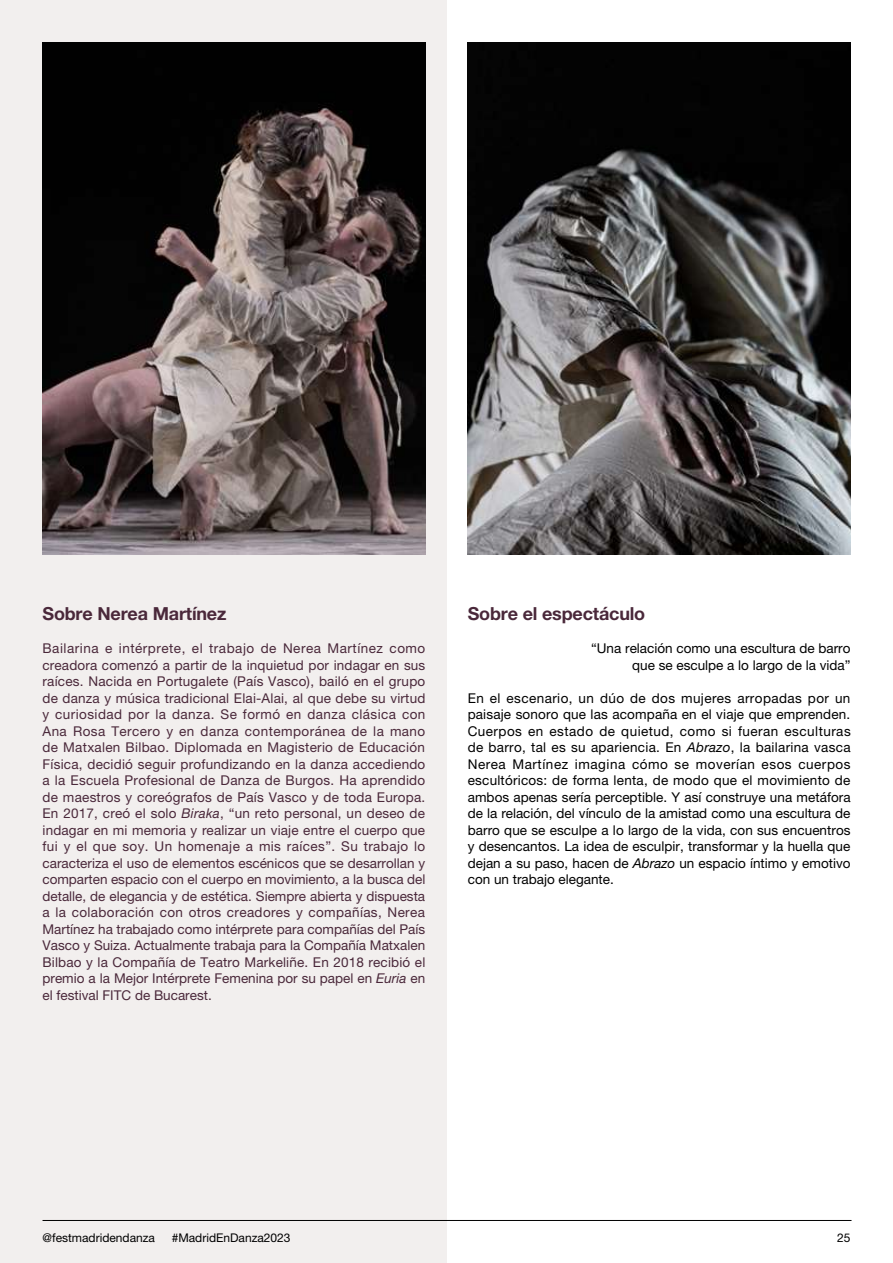
<style>
.page{position:relative;width:893px;height:1263px;background:#fff}
.page>*{position:absolute;margin:0;border:0;box-sizing:border-box;transform-origin:0 0}
.t1{font:700 18px "Helvetica Neue LT Pro";letter-spacing:-.01em;color:#4a283a}
.t2{font:13.5px/16.5px "Helvetica Neue LT Pro";color:#4a283a;text-align:justify}
.t3{font:13.5px/16.5px "Helvetica Neue LT Pro";color:#000;text-align:right}
.t4{font:12px "Helvetica Neue LT Pro";color:#000}
.s1{font-style:italic}
</style>
<div class="page">
<div style="left:0;top:0;width:446px;height:1263px;background:#f2efee"></div>
<img style="left:43px;top:43px;width:382px;height:511px">
<img style="left:468px;top:43px;width:382px;height:511px">
<hr style="left:43px;top:1220px;width:808px;height:1px;background:#000">
<h1 class="t1" style="left:43px;top:602px;width:185px">Sobre Nerea Martínez</h1>
<h1 class="t1" style="left:468px;top:602px;width:179px">Sobre el espectáculo</h1>
<p class="t2" style="left:43px;top:640px;width:384px">Bailarina e intérprete, el trabajo de Nerea Martínez como creadora comenzó a partir de la inquietud por indagar en sus raíces. Nacida en Portugalete (País Vasco), bailó en el grupo de danza y música tradicional Elai-Alai, al que debe su virtud y curiosidad por la danza. Se formó en danza clásica con Ana Rosa Tercero y en danza contemporánea de la mano de Matxalen Bilbao. Diplomada en Magisterio de Educación Física, decidió seguir profundizando en la danza accediendo a la Escuela Profesional de Danza de Burgos. Ha aprendido de maestros y coreógrafos de País Vasco y de toda Europa.<br>En 2017, creó el solo <span class="s1">Biraka</span>, “un reto personal, un deseo de indagar en mi memoria y realizar un viaje entre el cuerpo que fui y el que soy. Un homenaje a mis raíces”. Su trabajo lo caracteriza el uso de elementos escénicos que se desarrollan y comparten espacio con el cuerpo en movimiento, a la busca del detalle, de elegancia y de estética. Siempre abierta y dispuesta a la colaboración con otros creadores y compañías, Nerea Martínez ha trabajado como intérprete para compañías del País Vasco y Suiza. Actualmente trabaja para la Compañía Matxalen Bilbao y la Compañía de Teatro Markeliñe. En 2018 recibió el premio a la Mejor Intérprete Femenina por su papel en <span class="s1">Euria</span> en el festival FITC de Bucarest.</p>
<p class="t3" style="left:591px;top:640px;width:261px">“Una relación como una escultura de barro que se esculpe a lo largo de la vida”</p>
<p class="t3" style="left:468px;top:689px;width:384px;text-align:justify">En el escenario, un dúo de dos mujeres arropadas por un paisaje sonoro que las acompaña en el viaje que emprenden.<br>Cuerpos en estado de quietud, como si fueran esculturas de barro, tal es su apariencia. En <span class="s1">Abrazo</span>, la bailarina vasca Nerea Martínez imagina cómo se moverían esos cuerpos escultóricos: de forma lenta, de modo que el movimiento de ambos apenas sería perceptible. Y así construye una metáfora de la relación, del vínculo de la amistad como una escultura de barro que se esculpe a lo largo de la vida, con sus encuentros y desencantos. La idea de esculpir, transformar y la huella que dejan a su paso, hacen de <span class="s1">Abrazo</span> un espacio íntimo y emotivo con un trabajo elegante.</p>
<p class="t4" style="left:43px;top:1231px;width:114px">@festmadridendanza</p>
<p class="t4" style="left:172px;top:1231px;width:120px">#MadridEnDanza2023</p>
<p class="t4" style="left:837px;top:1231px;width:15px">25</p>
</div>
